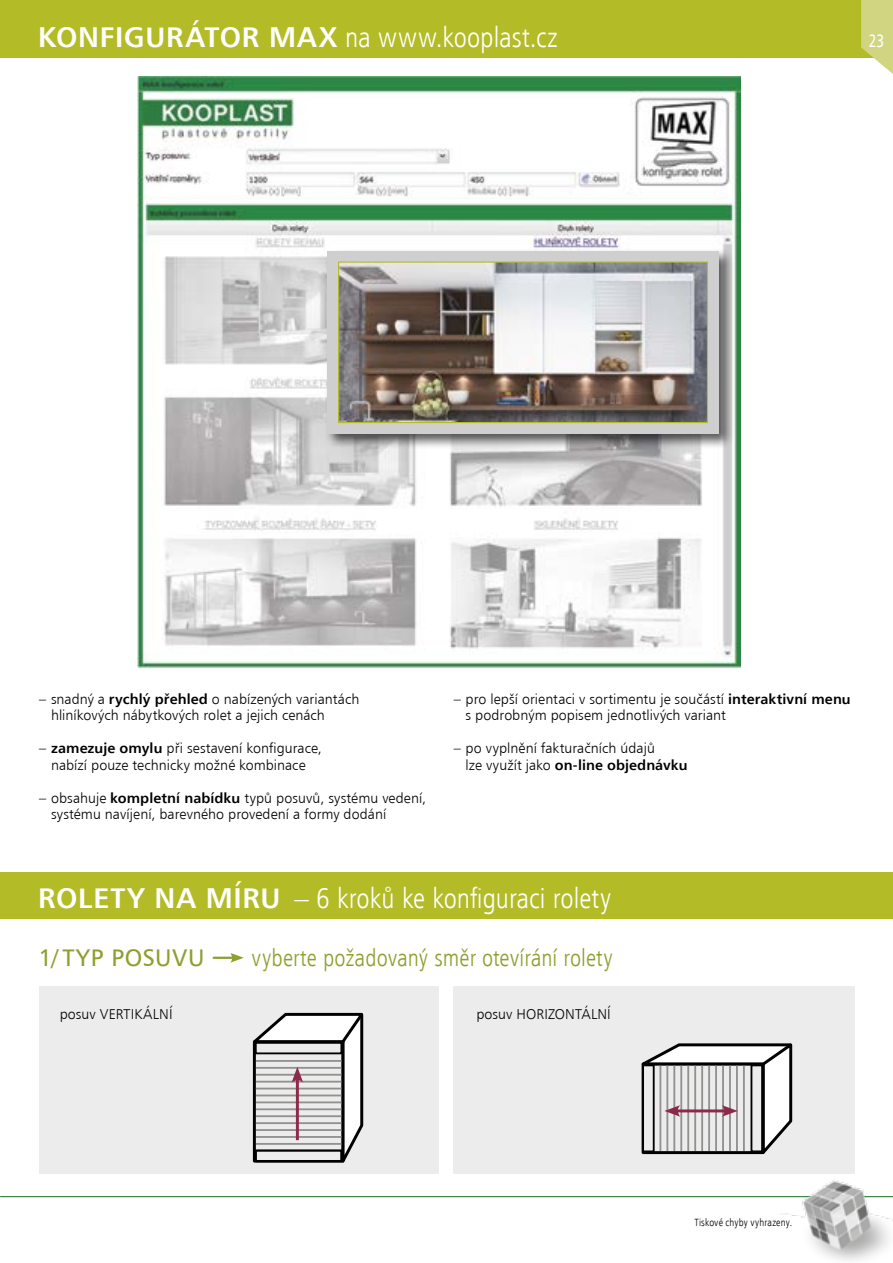
<style>
.page{position:relative;width:893px;height:1263px;background:#fff}
.page>*{position:absolute;margin:0;border:0;box-sizing:border-box;transform-origin:0 0}
.t1{font:28.5px "Humanist 777 AT Light Condensed B";letter-spacing:.005em;color:#fff}
.t2{font:24px "Humanist 777 AT Light Condensed B";letter-spacing:.005em;color:#8ca02d}
.t3{font:24px "Humanist 777 AT Roman B";letter-spacing:.03em;color:#8ca02d}
.t4{font:18px "Humanist 777 AT Roman Condensed B";color:#fff;scale:.9 1}
.t5{font:14.25px/16.5px "Humanist 777 AT Light B";letter-spacing:.005em;color:#000}
.t6{font:14.25px "Humanist 777 AT Bold B";letter-spacing:.005em;color:#000}
.t7{font:10.5px "Humanist 777 AT Light Condensed B";letter-spacing:.015em;color:#000}
.s1{font-family:"Humanist 777 AT Bold B"}
.s2{font-family:"Humanist 777 AT Light B"}
</style>
<div class="page">
<div style="left:0;top:872px;width:893px;height:46px;background:#b3bb27"></div>
<hr style="left:214px;top:957px;width:20px;height:2px;background:#8ca02d">
<svg style="left:230px;top:953px;width:14px;height:10px"></svg>
<div style="left:0;top:0;width:893px;height:57px;background:#b3bb27"></div>
<img style="left:137px;top:77px;width:603px;height:590px">
<div style="left:324px;top:248px;width:410px;height:201px;background:#000;opacity:.65"></div>
<div style="left:327px;top:251px;width:392px;height:183px;background:#cfcfcf"></div>
<img style="left:340px;top:263px;width:366px;height:158px">
<div style="left:338px;top:261px;width:370px;height:162px;border:1px solid #b3bb27"></div>
<div style="left:39px;top:986px;width:400px;height:188px;background:#ececec"></div>
<div style="left:453px;top:986px;width:401px;height:188px;background:#ececec"></div>
<svg style="left:252px;top:1012px;width:112px;height:151px"></svg>
<svg style="left:641px;top:1043px;width:152px;height:112px"></svg>
<hr style="left:0;top:1196px;width:893px;height:1px;background:#2f7c3a">
<img style="left:781px;top:1180px;width:112px;height:81px">
<svg style="left:861px;top:0;width:32px;height:74px"></svg>
<h1 class="t1" style="left:38px;top:19px;width:521px"><span class="s1">KONFIGURÁTOR MAX</span> na www.kooplast.cz</h1>
<p class="t4" style="left:869px;top:29px;width:19px">23</p>
<p class="t5" style="left:51px;top:690px;width:310px;text-indent:-12px">– snadný a <span class="s1">rychlý přehled</span> o nabízených variantách hliníkových nábytkových rolet a jejich cenách</p>
<p class="t5" style="left:39px;top:740px;width:284px;text-align:center">– <span class="s1">zamezuje omylu</span> při sestavení konfigurace, nabízí pouze technicky možné kombinace</p>
<p class="t5" style="left:51px;top:789px;width:377px;text-indent:-12px">– obsahuje <span class="s1">kompletní nabídku</span> typů posuvů, systému vedení, systému navíjení, barevného provedení a formy dodání</p>
<p class="t5" style="left:466px;top:690px;width:387px;text-indent:-12px">– pro lepší orientaci v sortimentu je součástí <span class="s1">interaktivní menu </span>s podrobným popisem jednotlivých variant</p>
<p class="t5" style="left:454px;top:740px;width:203px">– po vyplnění fakturačních údajů</p>
<p class="t6" style="left:466px;top:756px;width:224px"><span class="s2">lze využít jako</span> on-line objednávku</p>
<h1 class="t1" style="left:38px;top:880px;width:574px"><span class="s1">ROLETY NA MÍRU</span> – 6 kroků ke konfiguraci rolety</h1>
<h2 class="t3" style="left:39px;top:943px;width:168px">1/ TYP POSUVU</h2>
<h2 class="t2" style="left:252px;top:943px;width:363px">vyberte požadovaný směr otevírání rolety</h2>
<p class="t5" style="left:60px;top:1006px;width:114px">posuv VERTIKÁLNÍ</p>
<p class="t5" style="left:476px;top:1006px;width:136px">posuv HORIZONTÁLNÍ</p>
<p class="t7" style="left:694px;top:1215px;width:99px">Tiskové chyby vyhrazeny.</p>
</div>
